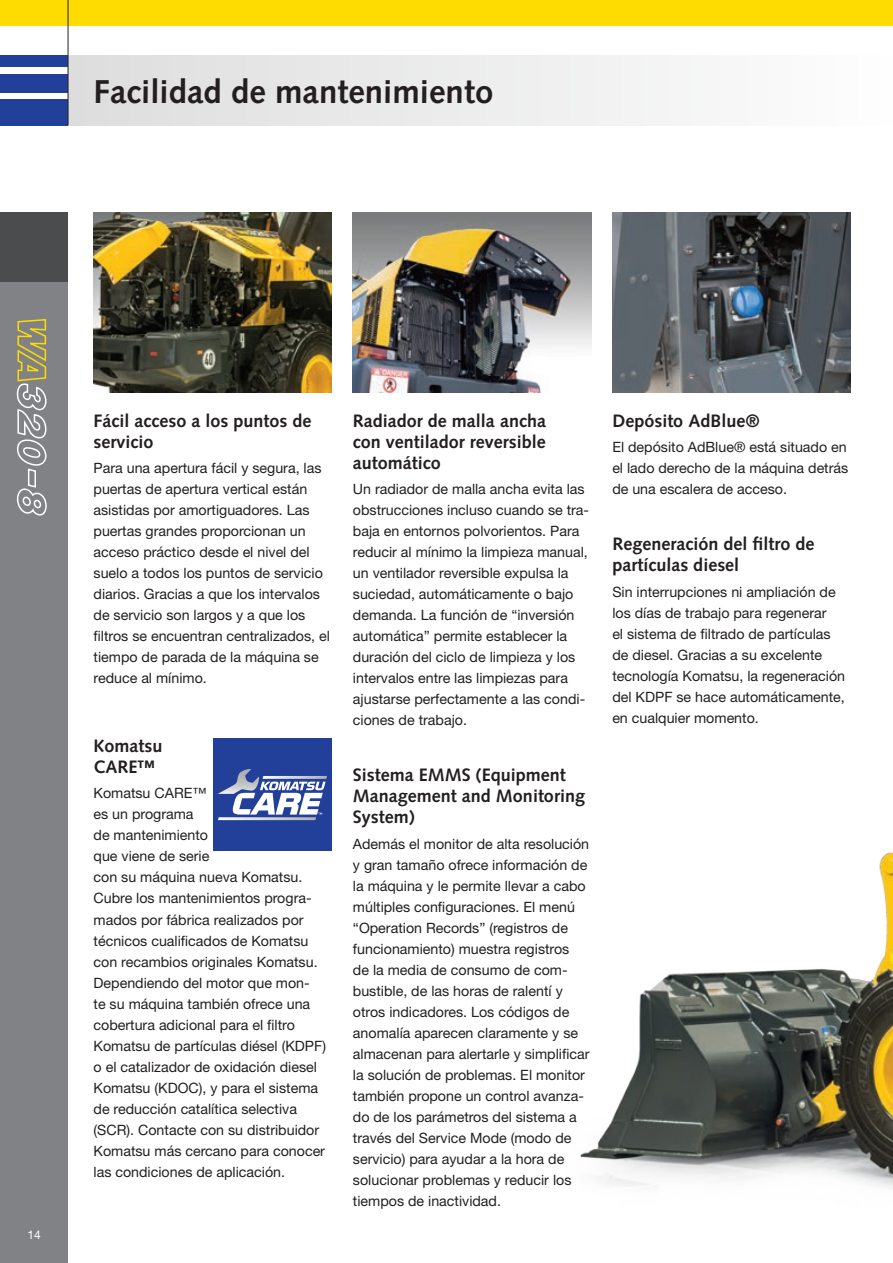
<style>
.page{position:relative;width:893px;height:1263px;background:#fff}
.page>*{position:absolute;margin:0;border:0;box-sizing:border-box;transform-origin:0 0}
.t1{font:700 33px "Syntax LTCE";color:#231f20}
.t2{font:700 18px/21px "Syntax LTCE";color:#231f20}
.t3{font:14.25px/21px "Helvetica Neue LT Pro";color:#231f20}
.t4{font:12px "Helvetica Neue LT Pro";color:#fff}
</style>
<div class="page">
<div style="left:0;top:213px;width:68px;height:1050px;background:#808285"></div>
<div style="left:0;top:99px;width:68px;height:26px;background:#223f99"></div>
<div style="left:0;top:74px;width:68px;height:18px;background:#223f99"></div>
<div style="left:0;top:55px;width:68px;height:12px;background:#223f99"></div>
<div style="left:0;top:0;width:893px;height:26px;background:#ffdc01"></div>
<div style="left:0;top:213px;width:68px;height:69px;background:#4b4c4d"></div>
<div style="left:68px;top:55px;width:825px;height:70px;background:linear-gradient(to right,#ddddde,#fdfdfe)"></div>
<hr style="left:68px;top:0;width:1px;height:125px;background:#231f20">
<img style="left:612px;top:213px;width:238px;height:179px">
<div style="left:213px;top:738px;width:119px;height:113px;background:#223f99"></div>
<img style="left:353px;top:213px;width:238px;height:179px">
<img style="left:94px;top:213px;width:238px;height:179px">
<img style="left:580px;top:852px;width:313px;height:337px">
<svg style="left:218px;top:769px;width:109px;height:51px"></svg>
<svg style="left:16px;top:319px;width:31px;height:197px"></svg>
<h1 class="t1" style="left:94px;top:73px;width:401px">Facilidad de mantenimiento</h1>
<p class="t4" style="left:27px;top:1227px;width:15px">14</p>
<p class="t2" style="left:94px;top:410px;width:219px">Fácil acceso a los puntos de servicio</p>
<p class="t3" style="left:94px;top:457px;width:238px">Para una apertura fácil y segura, las puertas de apertura vertical están asistidas por amortiguadores. Las puertas grandes proporcionan un acceso práctico desde el nivel del suelo a todos los puntos de servicio diarios. Gracias a que los intervalos de servicio son largos y a que los filtros se encuentran centralizados, el tiempo de parada de la máquina se reduce al mínimo.</p>
<p class="t2" style="left:94px;top:736px;width:70px">Komatsu<br>CARE™</p>
<p class="t3" style="left:94px;top:782px;width:234px">Komatsu CARE™<br>es un programa<br>de mantenimiento<br>que viene de serie<br>con su máquina nueva Komatsu.<br>Cubre los mantenimientos progra&shy;mados por fábrica realizados por técnicos cualificados de Komatsu con recambios originales Komatsu.<br>Dependiendo del motor que mon-<br>te su máquina también ofrece una cobertura adicional para el filtro<br>Komatsu de partículas diésel (KDPF) o el catalizador de oxidación diesel<br>Komatsu (KDOC), y para el sistema de reducción catalítica selectiva (SCR). Contacte con su distribuidor<br>Komatsu más cercano para conocer las condiciones de aplicación.</p>
<p class="t2" style="left:353px;top:410px;width:195px;text-align:justify">Radiador de malla ancha con ventilador reversible automático</p>
<p class="t3" style="left:353px;top:478px;width:238px">Un radiador de malla ancha evita las obstrucciones incluso cuando se tra&shy;baja en entornos polvorientos. Para reducir al mínimo la limpieza manual, un ventilador reversible expulsa la suciedad, automáticamente o bajo demanda. La función de “inversión automática” permite establecer la duración del ciclo de limpieza y los intervalos entre las limpiezas para ajustarse perfectamente a las condi&shy;ciones de trabajo.</p>
<p class="t2" style="left:353px;top:765px;width:234px">Sistema EMMS (Equipment<br>Management and Monitoring<br>System)</p>
<p class="t3" style="left:353px;top:833px;width:238px">Además el monitor de alta resolución y gran tamaño ofrece información de la máquina y le permite llevar a cabo múltiples configuraciones. El menú “Operation Records” (registros de funcionamiento) muestra registros<br>de la media de consumo de com&shy;bustible, de las horas de ralentí y otros indicadores. Los códigos de anomalía aparecen claramente y se almacenan para alertarle y simplificar la solución de problemas. El monitor también propone un control avanza&shy;do de los parámetros del sistema a través del Service Mode (modo de servicio) para ayudar a la hora de solucionar problemas y reducir los tiempos de inactividad.</p>
<p class="t2" style="left:612px;top:410px;width:149px">Depósito AdBlue®</p>
<p class="t3" style="left:612px;top:436px;width:237px;text-align:justify">El depósito AdBlue® está situado en el lado derecho de la máquina detrás de una escalera de acceso.</p>
<p class="t2" style="left:612px;top:534px;width:204px">Regeneración del filtro de partículas diesel</p>
<p class="t3" style="left:612px;top:581px;width:234px">Sin interrupciones ni ampliación de los días de trabajo para regenerar<br>el sistema de filtrado de partículas de diesel. Gracias a su excelente tecnología Komatsu, la regeneración del KDPF se hace automáticamente, en cualquier momento.</p>
</div>
